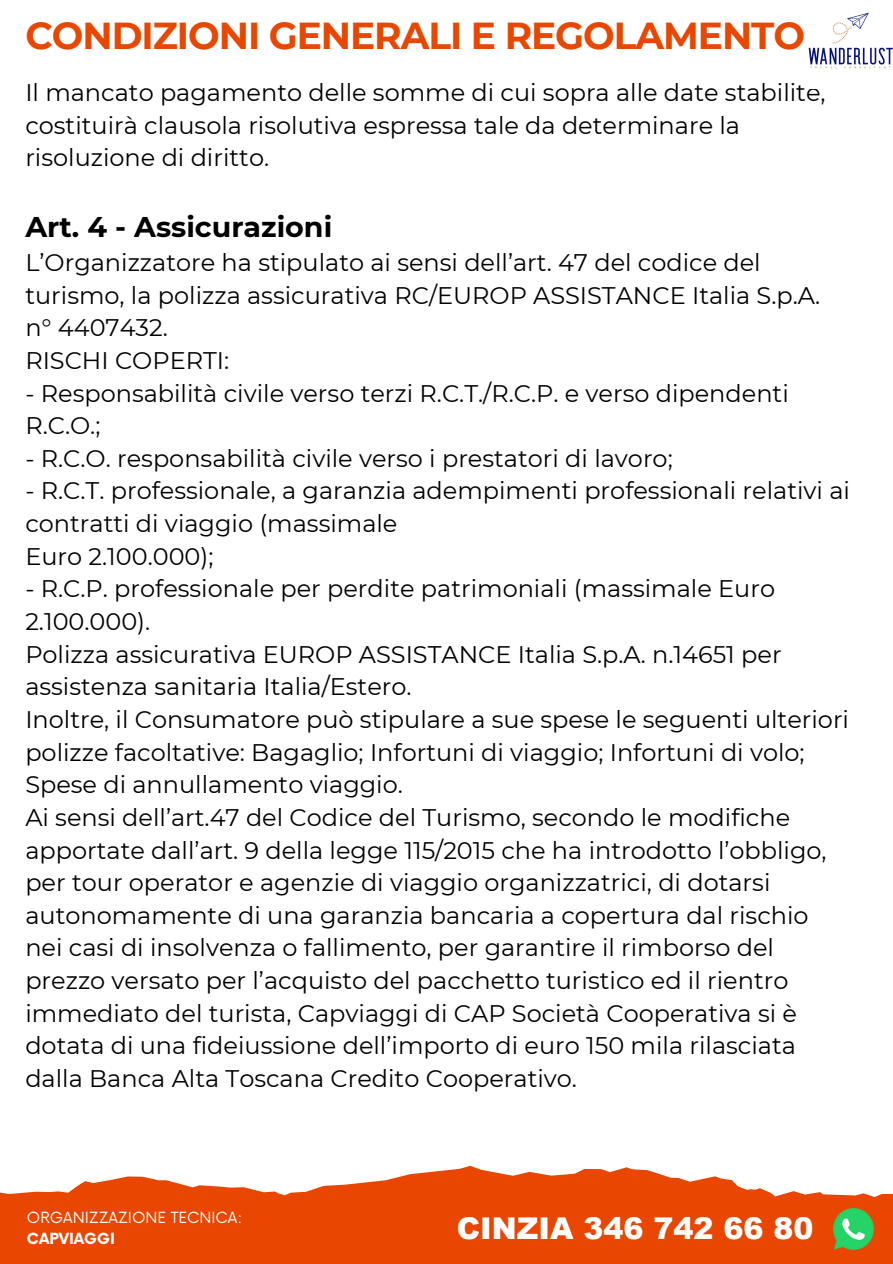
<style>
.page{position:relative;width:893px;height:1264px;background:#fff}
.page>*{position:absolute;margin:0;border:0;box-sizing:border-box;transform-origin:0 0}
.t1{font:700 37.5px "Montserrat";letter-spacing:-.03em;color:#e84700}
.t2{font:900 30px "Arial";color:#fff}
.t3{font:700 28.5px "Montserrat";color:#000}
.t4{font:24px/32.7px "Montserrat";color:#000}
.t5{font:15px "Now";color:#fff}
.t6{font:700 15px "Now";color:#fff}
</style>
<div class="page">
<svg style="left:0;top:1165px;width:892px;height:98px;fill:#e84601"></svg>
<img style="left:832px;top:1207px;width:42px;height:42px">
<img style="left:808px;top:12px;width:84px;height:57px">
<p class="t1" style="left:25px;top:12px;width:781px">CONDIZIONI GENERALI E REGOLAMENTO</p>
<h3 class="t4" style="left:25px;top:76px;width:801px">Il mancato pagamento delle somme di cui sopra alle date stabilite, costituirà clausola risolutiva espressa tale da determinare la risoluzione di diritto.</h3>
<h3 class="t3" style="left:25px;top:210px;width:308px">Art. 4 - Assicurazioni</h3>
<h3 class="t4" style="left:25px;top:246px;width:796px">L’Organizzatore ha stipulato ai sensi dell’art. 47 del codice del turismo, la polizza assicurativa RC/EUROP ASSISTANCE Italia S.p.A. n° 4407432.<br>RISCHI COPERTI:</h3>
<h3 class="t4" style="left:25px;top:376px;width:764px">- Responsabilità civile verso terzi R.C.T./R.C.P. e verso dipendenti<br>R.C.O.;</h3>
<h3 class="t4" style="left:25px;top:442px;width:649px">- R.C.O. responsabilità civile verso i prestatori di lavoro;</h3>
<h3 class="t4" style="left:25px;top:474px;width:826px">- R.C.T. professionale, a garanzia adempimenti professionali relativi ai contratti di viaggio (massimale<br>Euro 2.100.000);</h3>
<h3 class="t4" style="left:25px;top:572px;width:825px">- R.C.P. professionale per perdite patrimoniali (massimale Euro 2.100.000).<br>Polizza assicurativa EUROP ASSISTANCE Italia S.p.A. n.14651 per assistenza sanitaria Italia/Estero.<br>Inoltre, il Consumatore può stipulare a sue spese le seguenti ulteriori polizze facoltative: Bagaglio; Infortuni di viaggio; Infortuni di volo; Spese di annullamento viaggio.<br>Ai sensi dell’art.47 del Codice del Turismo, secondo le modifiche apportate dall’art. 9 della legge 115/2015 che ha introdotto l’obbligo, per tour operator e agenzie di viaggio organizzatrici, di dotarsi autonomamente di una garanzia bancaria a copertura dal rischio nei casi di insolvenza o fallimento, per garantire il rimborso del prezzo versato per l’acquisto del pacchetto turistico ed il rientro immediato del turista, Capviaggi di CAP Società Cooperativa si è dotata di una fideiussione dell’importo di euro 150 mila rilasciata dalla Banca Alta Toscana Credito Cooperativo.</h3>
<p class="t5" style="left:27px;top:1209px;width:216px">ORGANIZZAZIONE TECNICA:</p>
<p class="t6" style="left:27px;top:1229px;width:90px">CAPVIAGGI</p>
<p class="t2" style="left:456px;top:1206px;width:358px">CINZIA 346 742 66 80</p>
</div>
